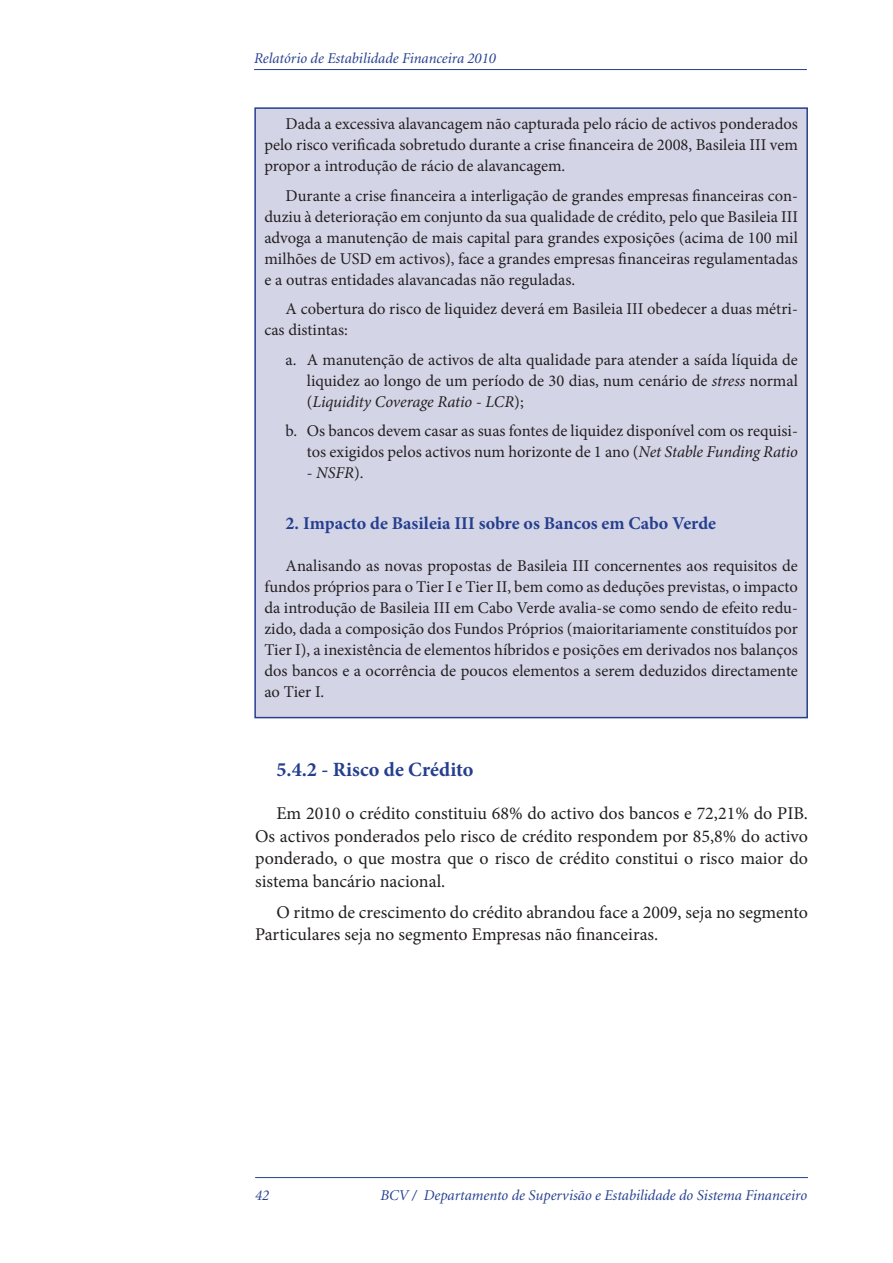
<style>
.page{position:relative;width:893px;height:1263px;background:#fff}
.page>*{position:absolute;margin:0;border:0;box-sizing:border-box;transform-origin:0 0}
.t1{font:700 20.25px "Minion Pro";letter-spacing:.005em;color:#253f8e}
.t2{font:18px/22.5px "Minion Pro";color:#231f20;text-align:justify}
.t3{font:700 18px "Minion Pro";color:#253f8e}
.t4{font:16.5px/21px "Minion Pro";color:#231f20;text-align:justify}
.t5{font:italic 16.5px "Minion Pro";color:#231f20}
.t6{font:italic 15px "Minion";color:#253f8e}
.s1{font-style:italic}
.s2{font-style:normal}
</style>
<div class="page">
<hr style="left:254px;top:69px;width:553px;height:1px;background:#253f8e">
<hr style="left:255px;top:1177px;width:553px;height:1px;background:#253f8e">
<div style="left:255px;top:108px;width:552px;height:610px;background:#d4d4e7"></div>
<div style="left:254px;top:107px;width:554px;height:611px;border:2px solid #253f8e"></div>
<p class="t6" style="left:254px;top:51px;width:243px">Relatório de Estabilidade Financeira 2010</p>
<p class="t4" style="left:264px;top:114px;width:535px;text-indent:21px">Dada a excessiva alavancagem não capturada pelo rácio de activos ponderados pelo risco verificada sobretudo durante a crise financeira de 2008, Basileia III vem propor a introdução de rácio de alavancagem.</p>
<p class="t4" style="left:264px;top:185px;width:535px;text-indent:21px">Durante a crise financeira a interligação de grandes empresas financeiras con&shy;duziu à deterioração em conjunto da sua qualidade de crédito, pelo que Basileia III advoga a manutenção de mais capital para grandes exposições (acima de 100 mil milhões de USD em activos), face a grandes empresas financeiras regulamentadas e a outras entidades alavancadas não reguladas.</p>
<p class="t4" style="left:264px;top:299px;width:535px;text-indent:21px">A cobertura do risco de liquidez deverá em Basileia III obedecer a duas métri&shy;cas distintas:</p>
<p class="t4" style="left:307px;top:349px;width:493px;text-indent:-21px">a. A manutenção de activos de alta qualidade para atender a saída líquida de liquidez ao longo de um período de 30 dias, num cenário de <span class="s1">stress</span> normal (<span class="s1">Liquidity Coverage Ratio - LCR</span>);</p>
<p class="t4" style="left:286px;top:421px;width:514px;text-align:right">b. Os bancos devem casar as suas fontes de liquidez disponível com os requisi&shy;tos exigidos pelos activos num horizonte de 1 ano (<span class="s1">Net Stable Funding Ratio</span></p>
<p class="t5" style="left:307px;top:462px;width:58px">- NSFR<span class="s2">).</span></p>
<p class="t3" style="left:286px;top:511px;width:432px">2. Impacto de Basileia III sobre os Bancos em Cabo Verde</p>
<p class="t4" style="left:264px;top:556px;width:535px;text-indent:21px">Analisando as novas propostas de Basileia III concernentes aos requisitos de fundos próprios para o Tier I e Tier II, bem como as deduções previstas, o impacto da introdução de Basileia III em Cabo Verde avalia-se como sendo de efeito redu&shy;zido, dada a composição dos Fundos Próprios (maioritariamente constituídos por Tier I), a inexistência de elementos híbridos e posições em derivados nos balanços dos bancos e a ocorrência de poucos elementos a serem deduzidos directamente ao Tier I.</p>
<p class="t1" style="left:276px;top:755px;width:199px">5.4.2 - Risco de Crédito</p>
<p class="t2" style="left:255px;top:802px;width:554px;text-indent:21px">Em 2010 o crédito constituiu 68% do activo dos bancos e 72,21% do PIB.<br>Os activos ponderados pelo risco de crédito respondem por 85,8% do activo ponderado, o que mostra que o risco de crédito constitui o risco maior do sistema bancário nacional.</p>
<p class="t2" style="left:255px;top:901px;width:554px;text-indent:21px">O ritmo de crescimento do crédito abrandou face a 2009, seja no segmento<br>Particulares seja no segmento Empresas não financeiras.</p>
<p class="t6" style="left:255px;top:1187px;width:16px">42</p>
<p class="t6" style="left:380px;top:1187px;width:428px">BCV / Departamento de Supervisão e Estabilidade do Sistema Financeiro</p>
</div>
